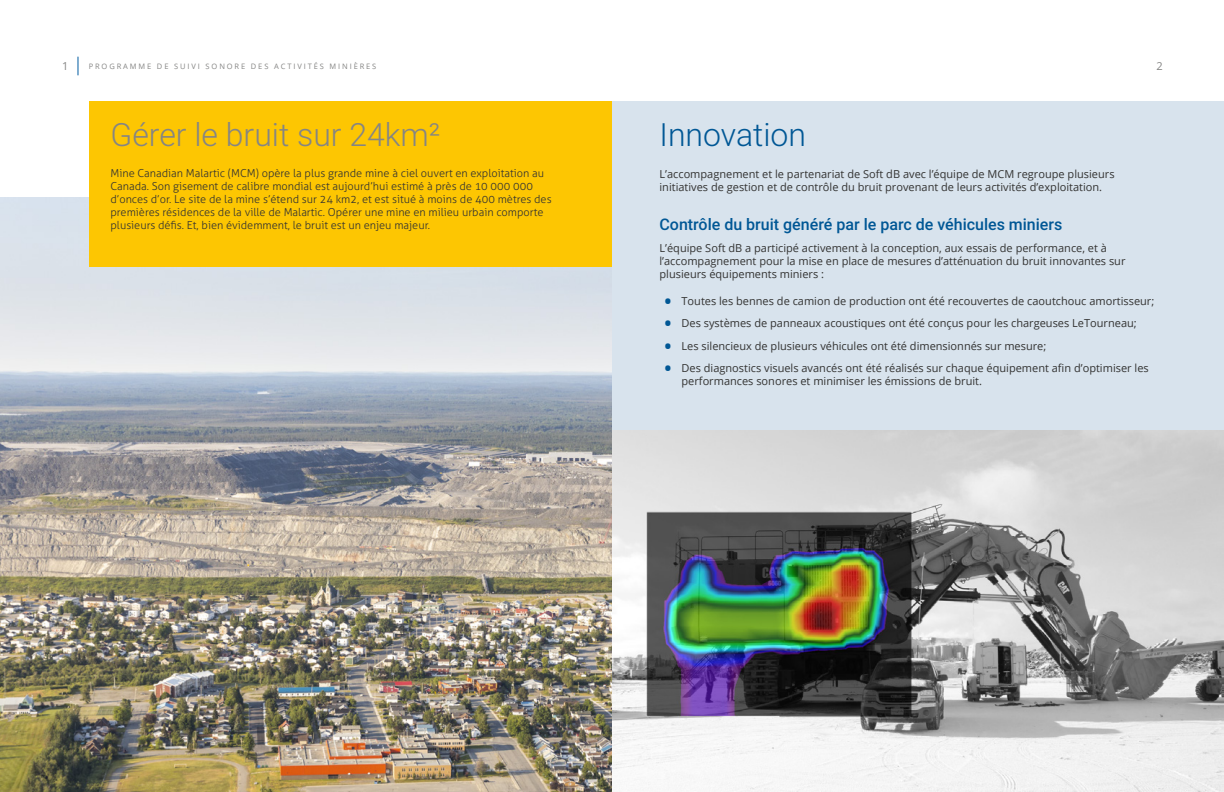
<style>
.page{position:relative;width:1224px;height:792px;background:#fff}
.page>*{position:absolute;margin:0;border:0;box-sizing:border-box;transform-origin:0 0}
.t1{font:300 32px "Roboto";color:#858584}
.t2{font:300 32px "Roboto";color:#005795}
.t3{font:500 16px "Roboto";color:#005795}
.t4{font:11px/13.2px "Open Sans";color:#333332}
.t5{font:300 11px/13px "Aller";color:#333332}
.t6{font:11px "Open Sans";color:#858584}
.t7{font:7.5px "Open Sans";letter-spacing:.25em;color:#858584}
.s1{font-size:24px;color:#005795}
</style>
<div class="page">
<img style="left:0;top:197px;width:612px;height:595px">
<div style="left:612px;top:101px;width:612px;height:329px;background:#d8e3ed"></div>
<img style="left:612px;top:430px;width:612px;height:362px">
<div style="left:89px;top:101px;width:523px;height:166px;background:#fdc602"></div>
<svg style="left:78px;top:57px;width:1px;height:18px"></svg>
<p class="t6" style="left:62px;top:59px;width:8px">1</p>
<p class="t7" style="left:89px;top:61px;width:289px">PROGRAMME DE SUIVI SONORE DES ACTIVITÉS MINIÈRES</p>
<p class="t6" style="left:1156px;top:59px;width:8px">2</p>
<h1 class="t1" style="left:110px;top:113px;width:332px">Gérer le bruit sur 24km²</h1>
<p class="t5" style="left:110px;top:167px;width:443px">Mine Canadian Malartic (MCM) opère la plus grande mine à ciel ouvert en exploitation au Canada. Son gisement de calibre mondial est aujourd’hui estimé à près de 10 000 000 d’onces d’or. Le site de la mine s’étend sur 24 km2, et est situé à moins de 400 mètres des premières résidences de la ville de Malartic. Opérer une mine en milieu urbain comporte plusieurs défis. Et, bien évidemment, le bruit est un enjeu majeur.</p>
<h1 class="t2" style="left:660px;top:113px;width:148px">Innovation</h1>
<p class="t4" style="left:660px;top:167px;width:457px">L’accompagnement et le partenariat de Soft dB avec l’équipe de MCM regroupe plusieurs initiatives de gestion et de contrôle du bruit provenant de leurs activités d’exploitation.</p>
<h2 class="t3" style="left:660px;top:213px;width:404px">Contrôle du bruit généré par le parc de véhicules miniers</h2>
<p class="t4" style="left:660px;top:241px;width:468px">L’équipe Soft dB a participé activement à la conception, aux essais de performance, et à l’accompagnement pour la mise en place de mesures d’atténuation du bruit innovantes sur plusieurs équipements miniers :</p>
<p class="t4" style="left:664px;top:294px;width:492px"><span class="s1">•</span> Toutes les bennes de camion de production ont été recouvertes de caoutchouc amortisseur;</p>
<p class="t4" style="left:664px;top:316px;width:475px"><span class="s1">•</span> Des systèmes de panneaux acoustiques ont été conçus pour les chargeuses LeTourneau;</p>
<p class="t4" style="left:664px;top:339px;width:384px"><span class="s1">•</span> Les silencieux de plusieurs véhicules ont été dimensionnés sur mesure;</p>
<p class="t4" style="left:682px;top:361px;width:469px;text-indent:-18px"><span class="s1">•</span> Des diagnostics visuels avancés ont été réalisés sur chaque équipement afin d’optimiser les performances sonores et minimiser les émissions de bruit.</p>
</div>
